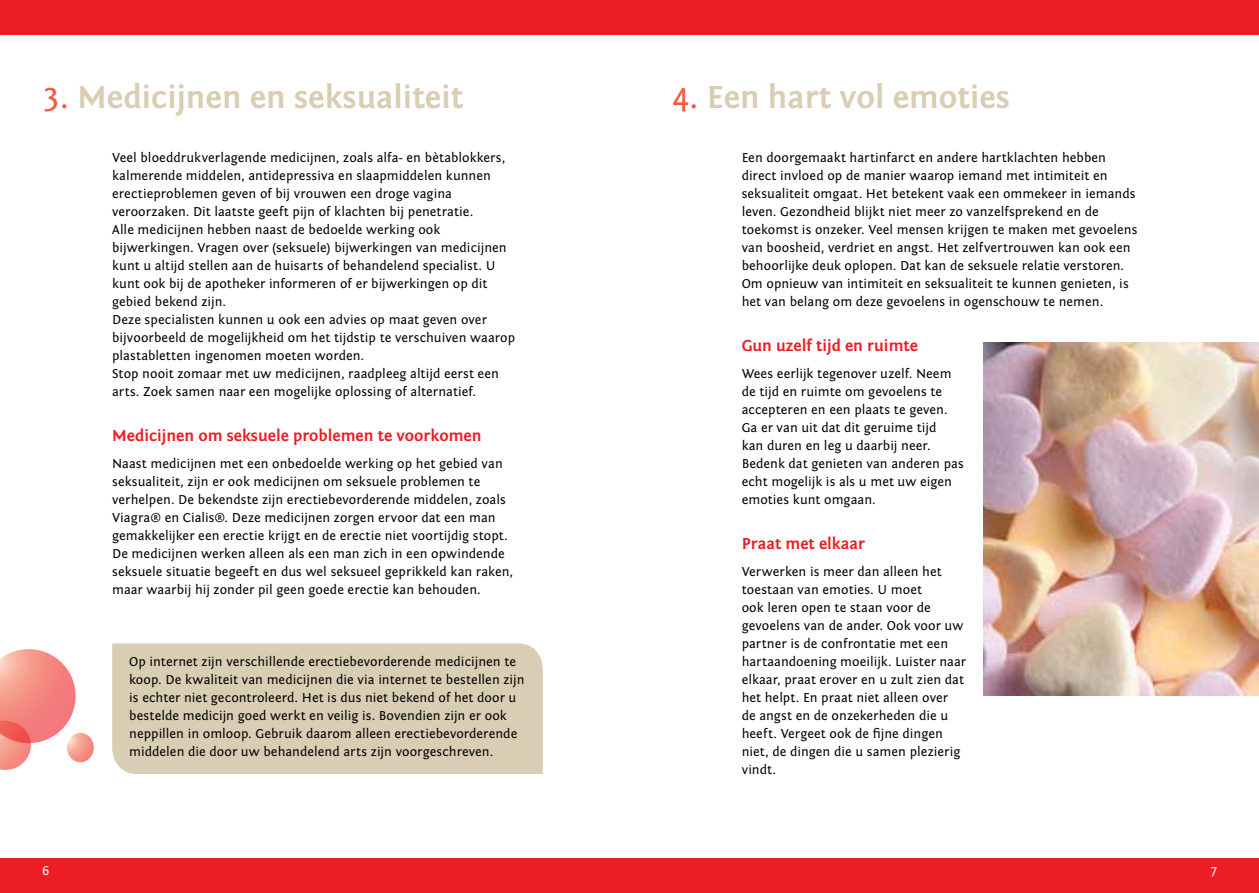
<style>
.page{position:relative;width:1259px;height:893px;background:#fff}
.page>*{position:absolute;margin:0;border:0;box-sizing:border-box;transform-origin:0 0}
.t1{font:700 33px "Fontin Sans";color:#d9ceb4}
.t2{font:700 16.5px "Fontin Sans";color:#ed1d24}
.t3{font:13.5px/18px "Fontin Sans";color:#000}
.t4{font:13.5px "Fontin Sans";color:#fff}
.s1{font-weight:400;font-size:34.5px;color:#f15b40}
</style>
<div class="page">
<div style="left:0;top:859px;width:1259px;height:34px;background:#ed1d24"></div>
<div style="left:0;top:0;width:1259px;height:34px;background:#ed1d24"></div>
<svg style="left:0;top:649px;width:94px;height:121px"></svg>
<img style="left:983px;top:342px;width:276px;height:353px">
<div style="left:112px;top:643px;width:431px;height:131px;background:#d9ceb4"></div>
<h1 class="t1" style="left:43px;top:79px;width:422px"><span class="s1">3.</span> Medicijnen en seksualiteit</h1>
<h1 class="t1" style="left:672px;top:79px;width:339px"><span class="s1">4.</span> Een hart vol emoties</h1>
<p class="t3" style="left:741px;top:149px;width:397px">Een doorgemaakt hartinfarct en andere hartklachten hebben direct invloed op de manier waarop iemand met intimiteit en seksualiteit omgaat. Het betekent vaak een ommekeer in iemands leven. Gezondheid blijkt niet meer zo vanzelfsprekend en de toekomst is onzeker. Veel mensen krijgen te maken met gevoelens van boosheid, verdriet en angst. Het zelfvertrouwen kan ook een behoorlijke deuk oplopen. Dat kan de seksuele relatie verstoren.<br>Om opnieuw van intimiteit en seksualiteit te kunnen genieten, is het van belang om deze gevoelens in ogenschouw te nemen.</p>
<p class="t2" style="left:741px;top:336px;width:178px">Gun uzelf tijd en ruimte</p>
<p class="t3" style="left:741px;top:365px;width:224px">Wees eerlijk tegenover uzelf. Neem de tijd en ruimte om gevoelens te accepteren en een plaats te geven.<br>Ga er van uit dat dit geruime tijd<br>kan duren en leg u daarbij neer.<br>Bedenk dat genieten van anderen pas echt mogelijk is als u met uw eigen emoties kunt omgaan.</p>
<p class="t2" style="left:741px;top:534px;width:125px">Praat met elkaar</p>
<p class="t3" style="left:741px;top:563px;width:226px">Verwerken is meer dan alleen het toestaan van emoties. U moet<br>ook leren open te staan voor de gevoelens van de ander. Ook voor uw partner is de confrontatie met een hartaandoening moeilijk. Luister naar elkaar, praat erover en u zult zien dat het helpt. En praat niet alleen over<br>de angst en de onzekerheden die u heeft. Vergeet ook de fijne dingen niet, de dingen die u samen plezierig vindt.</p>
<p class="t3" style="left:112px;top:149px;width:404px">Veel bloeddrukverlagende medicijnen, zoals alfa- en bètablokkers, kalmerende middelen, antidepressiva en slaapmiddelen kunnen erectieproblemen geven of bij vrouwen een droge vagina veroorzaken. Dit laatste geeft pijn of klachten bij penetratie.<br>Alle medicijnen hebben naast de bedoelde werking ook bijwerkingen. Vragen over (seksuele) bijwerkingen van medicijnen kunt u altijd stellen aan de huisarts of behandelend specialist. U kunt ook bij de apotheker informeren of er bijwerkingen op dit gebied bekend zijn.<br>Deze specialisten kunnen u ook een advies op maat geven over bijvoorbeeld de mogelijkheid om het tijdstip te verschuiven waarop plastabletten ingenomen moeten worden.<br>Stop nooit zomaar met uw medicijnen, raadpleeg altijd eerst een arts. Zoek samen naar een mogelijke oplossing of alternatief.</p>
<p class="t2" style="left:112px;top:426px;width:371px">Medicijnen om seksuele problemen te voorkomen</p>
<p class="t3" style="left:112px;top:455px;width:402px">Naast medicijnen met een onbedoelde werking op het gebied van seksualiteit, zijn er ook medicijnen om seksuele problemen te verhelpen. De bekendste zijn erectiebevorderende middelen, zoals Viagra® en Cialis®. Deze medicijnen zorgen ervoor dat een man gemakkelijker een erectie krijgt en de erectie niet voortijdig stopt.<br>De medicijnen werken alleen als een man zich in een opwindende seksuele situatie begeeft en dus wel seksueel geprikkeld kan raken, maar waarbij hij zonder pil geen goede erectie kan behouden.</p>
<p class="t3" style="left:129px;top:653px;width:397px">Op internet zijn verschillende erectiebevorderende medicijnen te koop. De kwaliteit van medicijnen die via internet te bestellen zijn is echter niet gecontroleerd. Het is dus niet bekend of het door u bestelde medicijn goed werkt en veilig is. Bovendien zijn er ook neppillen in omloop. Gebruik daarom alleen erectiebevorderende middelen die door uw behandelend arts zijn voorgeschreven.</p>
<p class="t4" style="left:43px;top:863px;width:8px">6</p>
<p class="t4" style="left:1210px;top:863px;width:8px">7</p>
</div>
